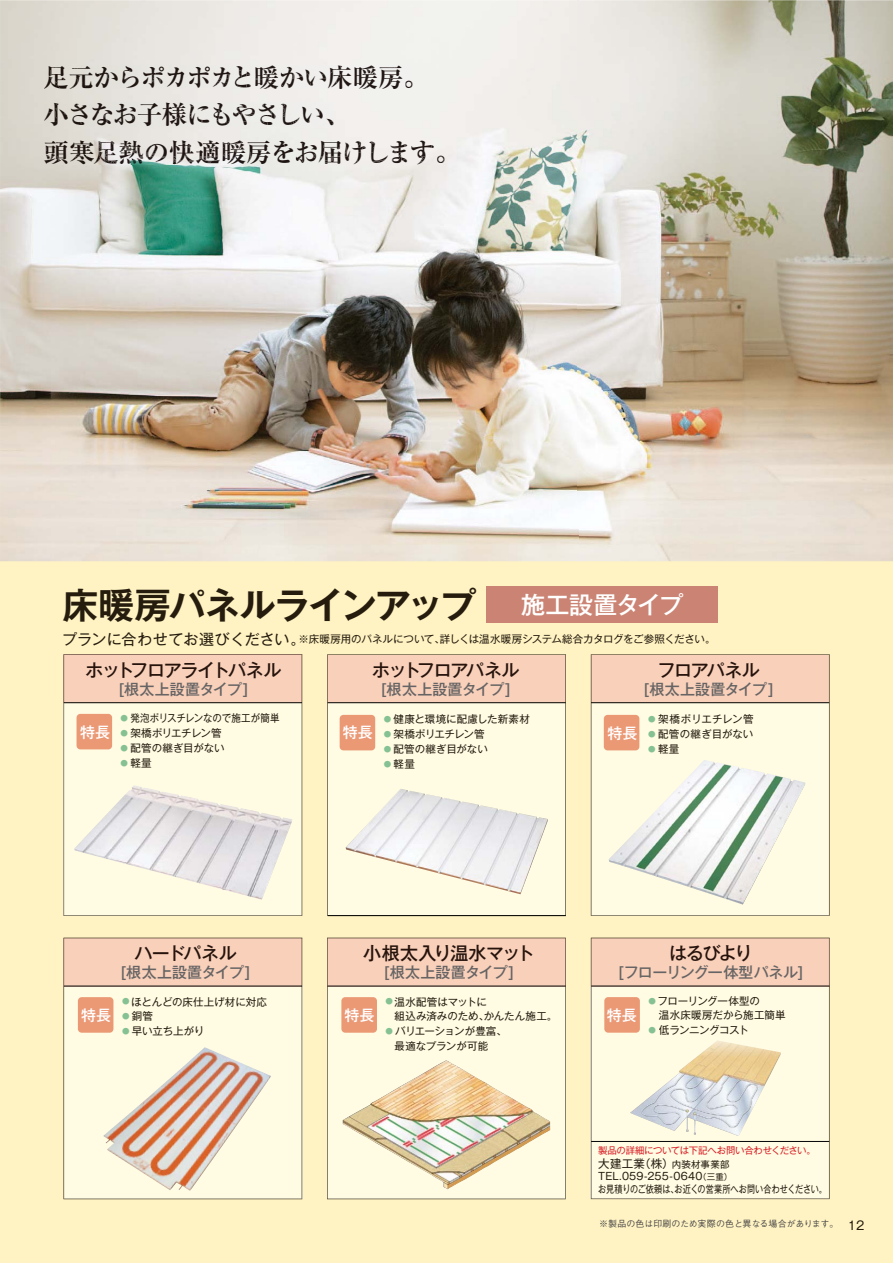
<style>
.page{position:relative;width:893px;height:1263px;background:#fff}
.page>*{position:absolute;margin:0;border:0;box-sizing:border-box;transform-origin:0 0}
.t1{font:36px "Gothic MB101 Pro De Bold 90 msp RKSJ H";letter-spacing:-.045em;color:#251c0e}
.t2{font:25.5px/37.5px "Ryumin Pro Bold 90 msp RKSJ H";letter-spacing:-.06em;color:#201613}
.t3{font:18px "Gothic MB101 Pro Medium 90 msp RKSJ H";letter-spacing:-.07em;color:#25130c}
.t4{font:18px "Gothic MB101 Pro Medium 90 msp RKSJ H";letter-spacing:-.03em;color:#25130c}
.t5{font:15px "Gothic MB101 Pro Medium 90 msp RKSJ H";letter-spacing:-.005em;color:#666464}
.t6{font:15px "Gothic MB101 Pro Medium 90 msp RKSJ H";letter-spacing:-.03em;color:#666464}
.t7{font:15px "Gothic MB101 Pro Medium 90 msp RKSJ H";color:#fff}
.t8{font:11.4px "Gothic MB101 Pro Regular 90 msp RKSJ H";color:#241b10}
.t9{font:10.5px/13.5px "Gothic MB101 Pro Regular 90 msp RKSJ H";letter-spacing:-.005em;color:#241b10}
.t10{font:10.5px "Gothic MB101 Pro Regular 90 msp RKSJ H";letter-spacing:-.02em;color:#251c0e}
.t11{font:10.5px "Gothic MB101 Pro Regular 90 msp RKSJ H";letter-spacing:.015em;color:#241b10}
.t12{font:10.5px/15px "Gothic MB101 Pro Regular 90 msp RKSJ H";letter-spacing:-.03em;color:#241b10}
.t13{font:10.5px "Gothic MB101 Pro Regular 90 msp RKSJ H";letter-spacing:-.055em;color:#241b10}
.t14{font:10.5px "Gothic MB101 Pro Regular 90 msp RKSJ H";letter-spacing:-.005em;color:#241b10;scale:.9 1}
.t15{font:10.5px "Gothic MB101 Pro Regular 90 msp RKSJ H";letter-spacing:-.05em;color:#241b10}
.t16{font:10.2px/12.9px "Gothic MB101 Pro Regular 90 msp RKSJ H";letter-spacing:.01em;color:#241b10}
.t17{font:9.45px "Gothic MB101 Pro Regular 90 msp RKSJ H";letter-spacing:-.04em;color:#d81f27}
.t18{font:9px "Gothic BBB Pro Medium 90 msp RKSJ H";letter-spacing:-.015em;color:#4c4948}
.s1{color:#1d1410}
.s2{color:#1e1411}
.s3{color:#1e1511}
.s4{color:#1f1512}
.s5{color:#1f1513}
.s6{color:#201614}
.s7{color:#1f1613}
.s8{color:#1d1310}
.s9{color:#1e1512}
.s10{color:#1e1513}
.s11{font-family:"Gothic MB101 Pro Medium 90 msp RKSJ H";font-size:24px;color:#fff}
.s12{font-size:15px}
.s13{font-size:7.5px;color:#85c193}
.s14{font-size:9.45px}
.s15{font-size:8.4px}
.s16{font-family:"Gothic MB101 Pro Regular 90 msp RKSJ H";font-size:12px;color:#251c0e}
</style>
<div class="page">
<div style="left:0;top:561px;width:892px;height:702px;background:#fff3c3"></div>
<div style="left:486px;top:586px;width:232px;height:37px;background:#cb8474"></div>
<div style="left:327px;top:655px;width:238px;height:47px;background:#f9d0ba"></div>
<svg style="left:327px;top:703px;width:238px;height:213px;background:#f7f0d7"></svg>
<svg style="left:591px;top:703px;width:238px;height:213px;background:#fbf3da"></svg>
<div style="left:591px;top:655px;width:238px;height:47px;background:#f9d0ba"></div>
<svg style="left:64px;top:987px;width:238px;height:212px;background:#fcf6dc"></svg>
<div style="left:64px;top:938px;width:238px;height:48px;background:#f9d0ba"></div>
<div style="left:591px;top:987px;width:238px;height:212px;background:#fffce3"></div>
<div style="left:591px;top:938px;width:238px;height:48px;background:#f9d0ba"></div>
<svg style="left:64px;top:703px;width:238px;height:213px;background:#fcf5db"></svg>
<div style="left:64px;top:655px;width:238px;height:47px;background:#f9d0ba"></div>
<hr style="left:591px;top:702px;width:238px;height:1px;background:#010202">
<hr style="left:64px;top:986px;width:238px;height:1px;background:#010202">
<div style="left:327px;top:987px;width:238px;height:212px;background:#fffce3"></div>
<div style="left:327px;top:938px;width:238px;height:48px;background:#f9d0ba"></div>
<hr style="left:327px;top:986px;width:238px;height:1px;background:#010202">
<hr style="left:591px;top:986px;width:238px;height:1px;background:#010202">
<hr style="left:327px;top:702px;width:238px;height:1px;background:#010202">
<hr style="left:64px;top:702px;width:238px;height:1px;background:#010202">
<hr style="left:328px;top:915px;width:237px;height:1px;background:#010202">
<hr style="left:591px;top:1141px;width:238px;height:1px;background:#010202">
<img style="left:0;top:0;width:577px;height:561px">
<img style="left:577px;top:0;width:315px;height:561px">
<img style="left:608px;top:760px;width:197px;height:145px">
<img style="left:630px;top:1040px;width:150px;height:96px">
<img style="left:103px;top:1047px;width:168px;height:144px">
<img style="left:345px;top:789px;width:203px;height:105px">
<img style="left:74px;top:785px;width:218px;height:115px">
<img style="left:44px;top:65px;width:369px;height:24px">
<img style="left:44px;top:103px;width:290px;height:23px">
<img style="left:45px;top:140px;width:399px;height:24px">
<img style="left:342px;top:1060px;width:208px;height:129px">
<h2 class="t2" style="left:44px;top:62px;width:419px"><span class="s1">足元</span><span class="s2">か</span><span class="s3">らポカ</span><span class="s4">ポカと</span><span class="s5">暖</span>かい床暖<span class="s6">房。</span><span class="s1">小さ</span><span class="s2">な</span><span class="s3">お子</span><span class="s4">様にもや</span><span class="s7">さ</span>し<span class="s7">い</span>、<br><span class="s8">頭</span><span class="s1">寒足</span><span class="s9">熱</span><span class="s3">の</span><span class="s4">快</span><span class="s5">適暖</span><span class="s10">房</span><span class="s4">を</span><span class="s7">お届け</span>します。</h2>
<h1 class="t1" style="left:62px;top:592px;width:622px">床暖房パネルラインアップ <span class="s11">施工設置タイプ</span></h1>
<p class="t10" style="left:62px;top:636px;width:654px"><span class="s12">プランに合わせてお選びください。</span>※床暖房用のパネルについて、詳しくは温水暖房システム総合カタログをご参照ください。</p>
<h3 class="t3" style="left:86px;top:663px;width:197px">ホットフロアライトパネル</h3>
<h3 class="t5" style="left:118px;top:684px;width:132px">[根太上設置タイプ]</h3>
<h3 class="t3" style="left:372px;top:663px;width:149px">ホットフロアパネル</h3>
<h3 class="t5" style="left:381px;top:684px;width:132px">[根太上設置タイプ]</h3>
<h3 class="t3" style="left:657px;top:663px;width:104px">フロアパネル</h3>
<h3 class="t5" style="left:643px;top:684px;width:132px">[根太上設置タイプ]</h3>
<h3 class="t7" style="left:80px;top:727px;width:32px">特長</h3>
<p class="t14" style="left:121px;top:714px;width:178px"><span class="s13">●</span> 発泡ポリスチレンなので施工が簡単</p>
<p class="t13" style="left:121px;top:729px;width:102px"><span class="s13">●</span> 架橋ポリエチレン管</p>
<p class="t9" style="left:121px;top:743px;width:106px"><span class="s13">●</span> 配管の継ぎ目がない</p>
<p class="t9" style="left:121px;top:758px;width:33px"><span class="s13">●</span> 軽量</p>
<h3 class="t7" style="left:343px;top:727px;width:32px">特長</h3>
<p class="t11" style="left:384px;top:715px;width:148px"><span class="s13">●</span> 健康と環境に配慮した新素材</p>
<p class="t13" style="left:384px;top:730px;width:102px"><span class="s13">●</span> 架橋ポリエチレン管</p>
<p class="t9" style="left:384px;top:744px;width:106px"><span class="s13">●</span> 配管の継ぎ目がない</p>
<p class="t9" style="left:384px;top:759px;width:33px"><span class="s13">●</span> 軽量</p>
<h3 class="t7" style="left:607px;top:728px;width:31px">特長</h3>
<p class="t9" style="left:648px;top:714px;width:107px"><span class="s13">●</span> 架橋ポリエチレン管</p>
<p class="t11" style="left:648px;top:730px;width:107px"><span class="s13">●</span> 配管の継ぎ目がない</p>
<p class="t9" style="left:648px;top:744px;width:33px"><span class="s13">●</span> 軽量</p>
<h3 class="t7" style="left:81px;top:1009px;width:31px">特長</h3>
<h3 class="t3" style="left:134px;top:947px;width:104px">ハードパネル</h3>
<h3 class="t5" style="left:120px;top:967px;width:132px">[根太上設置タイプ]</h3>
<p class="t9" style="left:122px;top:996px;width:146px"><span class="s13">●</span> ほとんどの床仕上げ材に対応</p>
<p class="t9" style="left:122px;top:1011px;width:32px"><span class="s13">●</span> 銅管</p>
<p class="t9" style="left:122px;top:1026px;width:84px"><span class="s13">●</span> 早い立ち上がり</p>
<h3 class="t4" style="left:363px;top:947px;width:173px">小根太入り温水マット</h3>
<h3 class="t5" style="left:384px;top:967px;width:132px">[根太上設置タイプ]</h3>
<h3 class="t7" style="left:344px;top:1009px;width:31px">特長</h3>
<p class="t9" style="left:394px;top:995px;width:164px;line-height:15px;text-indent:-9px"><span class="s13">●</span> 温水配管はマットに<br>組込み済みのため、かんたん施工。</p>
<p class="t12" style="left:394px;top:1025px;width:114px;text-indent:-9px"><span class="s13">●</span> バリエーションが豊富、最適なプランが可能</p>
<h3 class="t3" style="left:669px;top:947px;width:85px">はるびより</h3>
<h3 class="t6" style="left:618px;top:967px;width:187px">[フローリング一体型パネル]</h3>
<h3 class="t7" style="left:607px;top:1009px;width:31px">特長</h3>
<p class="t9" style="left:648px;top:996px;width:139px"><span class="s13">●</span> フローリング一体型の<br>　温水床暖房だから施工簡単</p>
<p class="t15" style="left:648px;top:1026px;width:102px"><span class="s13">●</span> 低ランニングコスト</p>
<p class="t17" style="left:598px;top:1147px;width:219px">製品の詳細については下記へお問い合わせください。</p>
<p class="t8" style="left:598px;top:1159px;width:133px">大建工業（株）<span class="s14">内装材事業部</span></p>
<p class="t16" style="left:598px;top:1171px;width:230px">TEL.059-255-0640<span class="s15">（三重）<br></span>お見積りのご依頼は、お近くの営業所へお問い合わせください。</p>
<p class="t18" style="left:599px;top:1221px;width:266px">※製品の色は印刷のため実際の色と異なる場合があります。 <span class="s16">12</span></p>
</div>
